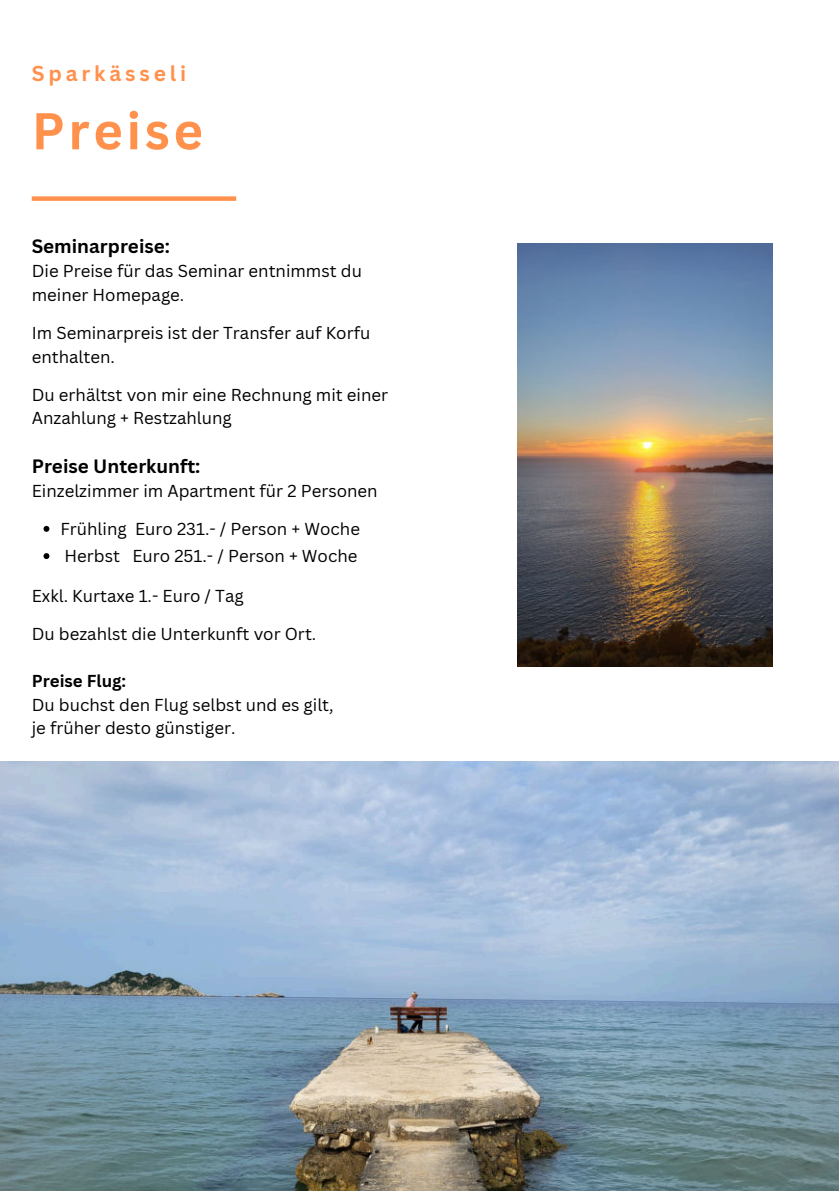
<style>
.page{position:relative;width:839px;height:1191px;background:#fff}
.page>*{position:absolute;margin:0;border:0;box-sizing:border-box;transform-origin:0 0}
.t1{font:700 50.6px "Canva Sans";letter-spacing:.07em;color:#ff914d}
.t2{font:700 21px "Canva Sans";letter-spacing:.185em;color:#ff914d}
.t3{font:700 18.8px "Canva Sans";color:#000}
.t4{font:16.8px/23.6px "Canva Sans";color:#000}
.t5{font:700 16.8px "Canva Sans";color:#000}
</style>
<div class="page">
<div style="left:32px;top:196px;width:204px;height:5px;background:#ff914d"></div>
<img style="left:517px;top:243px;width:255px;height:423px">
<img style="left:0;top:762px;width:838px;height:429px">
<svg style="left:44px;top:526px;width:5px;height:6px"></svg>
<svg style="left:44px;top:553px;width:5px;height:6px"></svg>
<p class="t2" style="left:32px;top:61px;width:156px">Sparkässeli</p>
<h1 class="t1" style="left:32px;top:101px;width:173px">Preise</h1>
<p class="t3" style="left:32px;top:235px;width:140px">Seminarpreise:</p>
<p class="t4" style="left:32px;top:259px;width:332px">Die Preise für das Seminar entnimmst du meiner Homepage.</p>
<p class="t4" style="left:32px;top:321px;width:340px">Im Seminarpreis ist der Transfer auf Korfu enthalten.</p>
<p class="t4" style="left:32px;top:383px;width:358px">Du erhältst von mir eine Rechnung mit einer<br>Anzahlung + Restzahlung</p>
<p class="t3" style="left:32px;top:455px;width:170px">Preise Unterkunft:</p>
<p class="t4" style="left:32px;top:479px;width:347px">Einzelzimmer im Apartment für 2 Personen</p>
<p class="t4" style="left:60px;top:515px;width:301px;line-height:27.2px">Frühling Euro 231.- / Person + Woche<br>Herbst Euro 251.- / Person + Woche</p>
<p class="t4" style="left:32px;top:584px;width:213px">Exkl. Kurtaxe 1.- Euro / Tag</p>
<p class="t4" style="left:32px;top:622px;width:286px">Du bezahlst die Unterkunft vor Ort.</p>
<p class="t5" style="left:32px;top:671px;width:96px">Preise Flug:</p>
<p class="t4" style="left:32px;top:693px;width:303px">Du buchst den Flug selbst und es gilt, je früher desto günstiger.</p>
</div>
